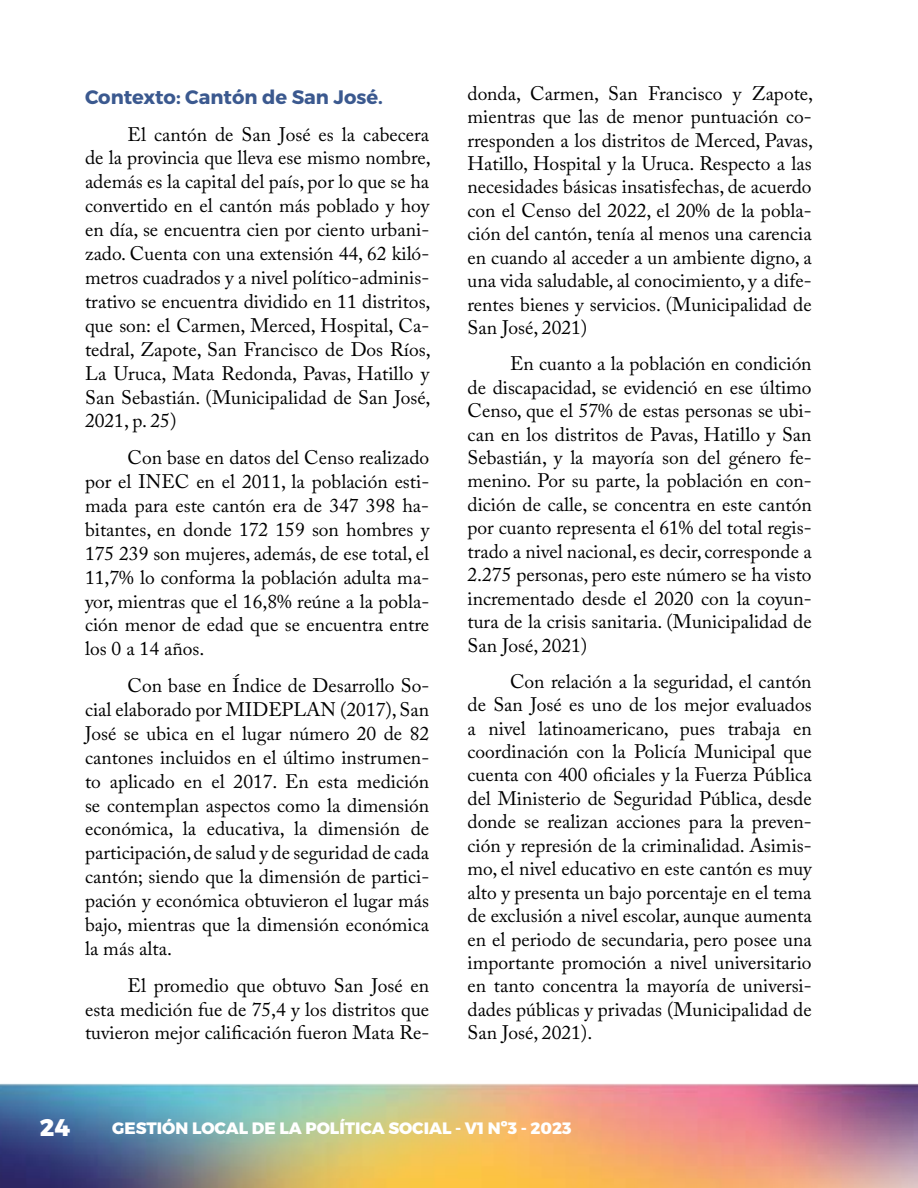
<style>
.page{position:relative;width:918px;height:1188px;background:#fff}
.page>*{position:absolute;margin:0;border:0;box-sizing:border-box;transform-origin:0 0}
.t1{font:24px "Trueno Ex Bd";color:#fff}
.t2{font:19.5px/23.4px "Adobe Caslon Pro";color:#000;text-align:justify}
.t3{font:19.5px "Trueno Bd";color:#3b598f}
.t4{font:16.5px "Trueno Ex Bd";color:#fff}
</style>
<div class="page">
<img style="left:0;top:1083px;width:918px;height:105px">
<p class="t3" style="left:85px;top:85px;width:299px">Contexto: Cantón de San José.</p>
<p class="t2" style="left:85px;top:122px;width:347px;line-height:23.9px;text-indent:43px">El cantón de San José es la cabecera de la provincia que lleva ese mismo nombre, además es la capital del país, por lo que se ha convertido en el cantón más poblado y hoy en día, se encuentra cien por ciento urbani&shy;zado. Cuenta con una extensión 44, 62 kiló&shy;metros cuadrados y a nivel político-adminis&shy;trativo se encuentra dividido en 11 distritos, que son: el Carmen, Merced, Hospital, Ca&shy;tedral, Zapote, San Francisco de Dos Ríos, La Uruca, Mata Redonda, Pavas, Hatillo y San Sebastián. (Municipalidad de San José, 2021, p. 25)</p>
<p class="t2" style="left:85px;top:445px;width:346px;line-height:23.9px;text-indent:43px">Con base en datos del Censo realizado por el INEC en el 2011, la población esti&shy;mada para este cantón era de 347 398 ha&shy;bitantes, en donde 172 159 son hombres y 175 239 son mujeres, además, de ese total, el 11,7% lo conforma la población adulta ma&shy;yor, mientras que el 16,8% reúne a la pobla&shy;ción menor de edad que se encuentra entre los 0 a 14 años.</p>
<p class="t2" style="left:85px;top:673px;width:346px;line-height:23.9px;text-indent:43px">Con base en Índice de Desarrollo So&shy;cial elaborado por MIDEPLAN (2017), San José se ubica en el lugar número 20 de 82 cantones incluidos en el último instrumen&shy;to aplicado en el 2017. En esta medición se contemplan aspectos como la dimensión económica, la educativa, la dimensión de participación, de salud y de seguridad de cada cantón; siendo que la dimensión de partici&shy;pación y económica obtuvieron el lugar más bajo, mientras que la dimensión económica la más alta.</p>
<p class="t2" style="left:85px;top:973px;width:346px;line-height:23.9px;text-indent:43px">El promedio que obtuvo San José en esta medición fue de 75,4 y los distritos que tuvieron mejor calificación fueron Mata Re-</p>
<p class="t2" style="left:468px;top:81px;width:347px">donda, Carmen, San Francisco y Zapote, mientras que las de menor puntuación co&shy;rresponden a los distritos de Merced, Pavas, Hatillo, Hospital y la Uruca. Respecto a las necesidades básicas insatisfechas, de acuerdo con el Censo del 2022, el 20% de la pobla&shy;ción del cantón, tenía al menos una carencia en cuando al acceder a un ambiente digno, a una vida saludable, al conocimiento, y a dife&shy;rentes bienes y servicios. (Municipalidad de San José, 2021)</p>
<p class="t2" style="left:468px;top:352px;width:346px;text-indent:43px">En cuanto a la población en condición de discapacidad, se evidenció en ese último Censo, que el 57% de estas personas se ubi&shy;can en los distritos de Pavas, Hatillo y San Sebastián, y la mayoría son del género fe&shy;menino. Por su parte, la población en con&shy;dición de calle, se concentra en este cantón por cuanto representa el 61% del total regis&shy;trado a nivel nacional, es decir, corresponde a 2.275 personas, pero este número se ha visto incrementado desde el 2020 con la coyun&shy;tura de la crisis sanitaria. (Municipalidad de San José, 2021)</p>
<p class="t2" style="left:468px;top:669px;width:346px;text-indent:43px">Con relación a la seguridad, el cantón de San José es uno de los mejor evaluados a nivel latinoamericano, pues trabaja en coordinación con la Policía Municipal que cuenta con 400 oficiales y la Fuerza Pública del Ministerio de Seguridad Pública, desde donde se realizan acciones para la preven&shy;ción y represión de la criminalidad. Asimis&shy;mo, el nivel educativo en este cantón es muy alto y presenta un bajo porcentaje en el tema de exclusión a nivel escolar, aunque aumenta en el periodo de secundaria, pero posee una importante promoción a nivel universitario en tanto concentra la mayoría de universi&shy;dades públicas y privadas (Municipalidad de San José, 2021).</p>
<p class="t1" style="left:40px;top:1112px;width:32px">24</p>
<p class="t4" style="left:112px;top:1118px;width:461px">GESTIÓN LOCAL DE LA POLÍTICA SOCIAL - V1 Nº3 - 2023</p>
</div>
